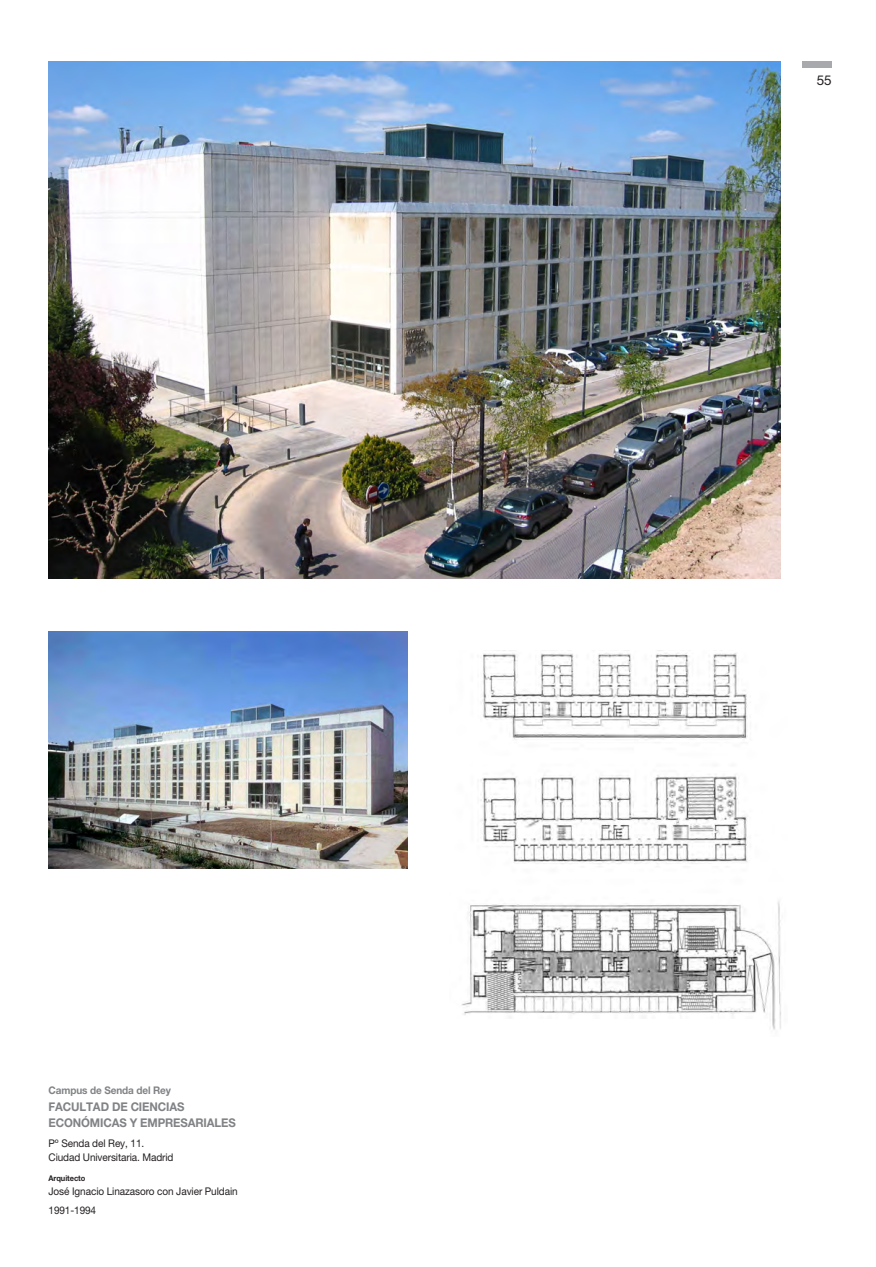
<style>
.page{position:relative;width:876px;height:1267px;background:#fff}
.page>*{position:absolute;margin:0;border:0;box-sizing:border-box;transform-origin:0 0}
.t1{font:13.5px "Helvetica Neue";color:#231f20}
.t2{font:700 12px/16.5px "Helvetica Neue";letter-spacing:-.01em;color:#808285;scale:.95 1}
.t3{font:10.5px/14px "Helvetica Neue";letter-spacing:-.01em;color:#231f20;scale:.95 1}
.t4{font:700 10.5px "Helvetica Neue";letter-spacing:-.01em;color:#808285;scale:.95 1}
.t5{font:700 7.95px "Helvetica Neue";letter-spacing:-.01em;color:#231f20;scale:.95 1}
</style>
<div class="page">
<div style="left:801px;top:61px;width:30px;height:7px;background:#a8a9ad"></div>
<img style="left:49px;top:61px;width:731px;height:517px">
<img style="left:461px;top:650px;width:320px;height:380px">
<img style="left:48px;top:631px;width:359px;height:237px">
<p class="t4" style="left:49px;top:1084px;width:130px">Campus de Senda del Rey</p>
<p class="t2" style="left:49px;top:1097px;width:198px">FACULTAD DE CIENCIAS<br>ECONÓMICAS Y EMPRESARIALES</p>
<p class="t3" style="left:49px;top:1136px;width:133px">Pº Senda del Rey, 11.<br>Ciudad Universitaria. Madrid</p>
<p class="t5" style="left:49px;top:1172px;width:40px">Arquitecto</p>
<p class="t3" style="left:49px;top:1183px;width:200px">José Ignacio Linazasoro con Javier Puldain</p>
<p class="t3" style="left:49px;top:1203px;width:52px">1991-1994</p>
<p class="t1" style="left:816px;top:72px;width:17px">55</p>
</div>
